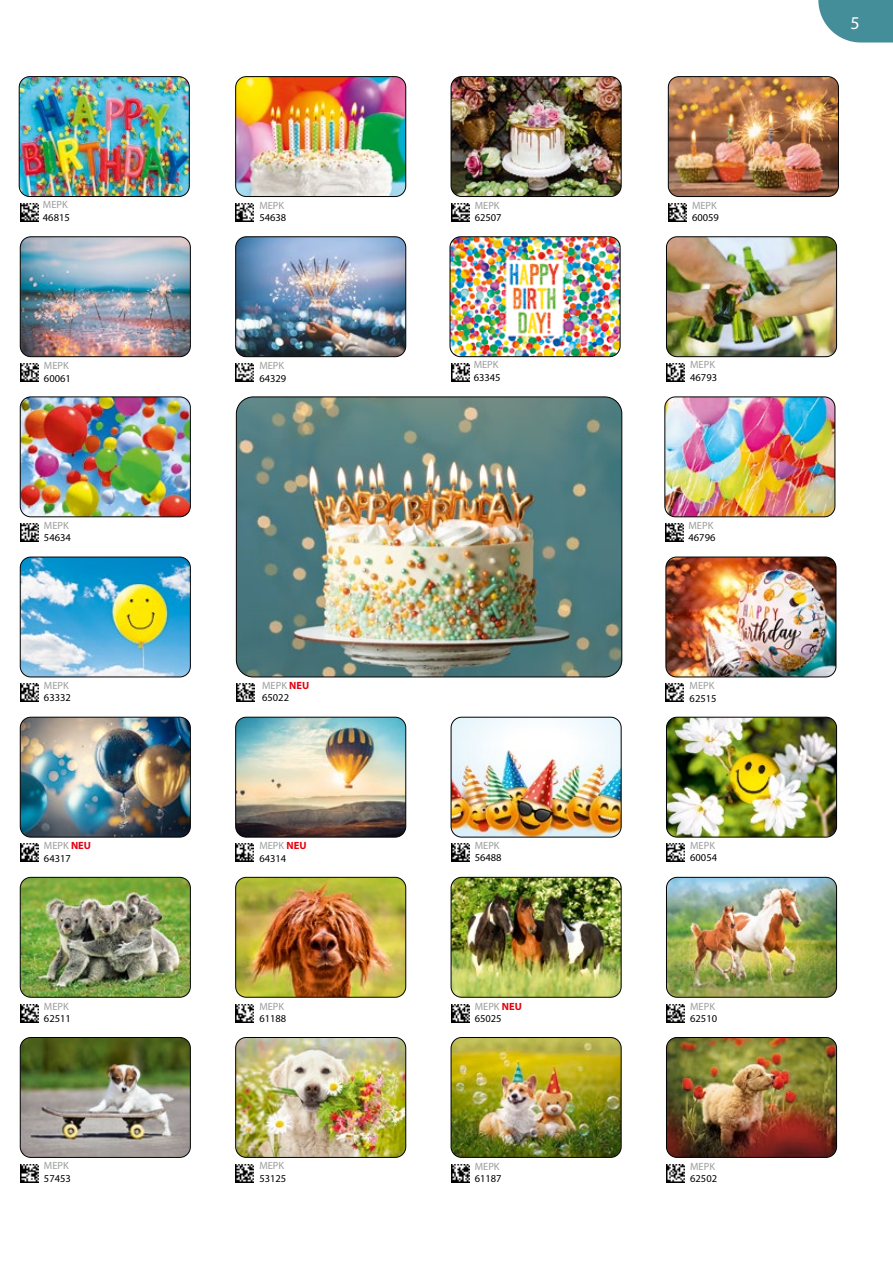
<style>
.page{position:relative;width:893px;height:1263px;background:#fff}
.page>*{position:absolute;margin:0;border:0;box-sizing:border-box;transform-origin:0 0}
.t1{font:18px "Myriad Pro";color:#fff}
.t2{font:10.5px/12.6px "Myriad Pro";color:#000}
.t3{font:10.5px "Myriad Pro";color:#9c9d9d}
.s1{color:#9c9d9d}
.s2{font-weight:700;color:#e3000f}
</style>
<div class="page">
<svg style="left:818px;top:0;width:75px;height:43px;background:#5d9da6"></svg>
<img style="left:20px;top:203px;width:18px;height:18px">
<img style="left:19px;top:77px;width:170px;height:120px">
<div style="left:19px;top:77px;width:170px;height:120px;border:1px solid #000;border-radius:11px"></div>
<img style="left:236px;top:203px;width:18px;height:18px">
<img style="left:236px;top:77px;width:170px;height:119px">
<div style="left:236px;top:77px;width:170px;height:120px;border:1px solid #000;border-radius:11px"></div>
<img style="left:451px;top:203px;width:18px;height:18px">
<img style="left:451px;top:77px;width:170px;height:120px">
<div style="left:451px;top:77px;width:170px;height:120px;border:1px solid #000;border-radius:11px"></div>
<img style="left:668px;top:203px;width:18px;height:18px">
<img style="left:668px;top:77px;width:170px;height:120px">
<div style="left:668px;top:77px;width:170px;height:120px;border:1px solid #000;border-radius:11px"></div>
<img style="left:20px;top:363px;width:18px;height:18px">
<img style="left:20px;top:237px;width:170px;height:120px">
<div style="left:20px;top:237px;width:170px;height:120px;border:1px solid #000;border-radius:11px"></div>
<img style="left:236px;top:363px;width:18px;height:18px">
<img style="left:236px;top:237px;width:170px;height:120px">
<div style="left:236px;top:237px;width:170px;height:120px;border:1px solid #000;border-radius:11px"></div>
<img style="left:451px;top:363px;width:18px;height:18px">
<img style="left:450px;top:237px;width:170px;height:120px">
<div style="left:450px;top:237px;width:170px;height:120px;border:1px solid #000;border-radius:11px"></div>
<img style="left:666px;top:363px;width:18px;height:18px">
<img style="left:666px;top:237px;width:171px;height:120px">
<div style="left:666px;top:237px;width:171px;height:120px;border:1px solid #000;border-radius:11px"></div>
<img style="left:20px;top:524px;width:18px;height:18px">
<img style="left:20px;top:397px;width:170px;height:120px">
<div style="left:20px;top:397px;width:170px;height:120px;border:1px solid #000;border-radius:11px"></div>
<img style="left:666px;top:524px;width:18px;height:18px">
<img style="left:665px;top:397px;width:170px;height:120px">
<div style="left:665px;top:397px;width:170px;height:120px;border:1px solid #000;border-radius:11px"></div>
<img style="left:20px;top:684px;width:18px;height:18px">
<img style="left:20px;top:557px;width:170px;height:120px">
<div style="left:20px;top:557px;width:170px;height:120px;border:1px solid #000;border-radius:11px"></div>
<img style="left:666px;top:684px;width:18px;height:18px">
<img style="left:666px;top:557px;width:170px;height:120px">
<div style="left:666px;top:557px;width:170px;height:120px;border:1px solid #000;border-radius:11px"></div>
<img style="left:20px;top:844px;width:18px;height:18px">
<img style="left:20px;top:717px;width:170px;height:120px">
<div style="left:20px;top:717px;width:170px;height:120px;border:1px solid #000;border-radius:11px"></div>
<img style="left:236px;top:844px;width:18px;height:18px">
<img style="left:236px;top:717px;width:170px;height:120px">
<div style="left:236px;top:717px;width:170px;height:120px;border:1px solid #000;border-radius:11px"></div>
<img style="left:451px;top:844px;width:18px;height:18px">
<img style="left:451px;top:717px;width:170px;height:120px">
<div style="left:451px;top:717px;width:170px;height:120px;border:1px solid #000;border-radius:11px"></div>
<img style="left:666px;top:844px;width:18px;height:18px">
<img style="left:666px;top:717px;width:171px;height:120px">
<div style="left:666px;top:717px;width:171px;height:120px;border:1px solid #000;border-radius:11px"></div>
<img style="left:20px;top:1004px;width:18px;height:18px">
<img style="left:20px;top:877px;width:170px;height:120px">
<div style="left:20px;top:877px;width:170px;height:120px;border:1px solid #000;border-radius:11px"></div>
<img style="left:236px;top:1004px;width:18px;height:18px">
<img style="left:236px;top:877px;width:170px;height:120px">
<div style="left:236px;top:877px;width:170px;height:120px;border:1px solid #000;border-radius:11px"></div>
<img style="left:451px;top:1004px;width:18px;height:18px">
<img style="left:451px;top:877px;width:170px;height:120px">
<div style="left:451px;top:877px;width:170px;height:120px;border:1px solid #000;border-radius:11px"></div>
<img style="left:666px;top:1004px;width:18px;height:18px">
<img style="left:666px;top:877px;width:171px;height:120px">
<div style="left:666px;top:877px;width:171px;height:120px;border:1px solid #000;border-radius:11px"></div>
<img style="left:20px;top:1164px;width:18px;height:18px">
<img style="left:20px;top:1037px;width:170px;height:120px">
<div style="left:20px;top:1037px;width:170px;height:120px;border:1px solid #000;border-radius:11px"></div>
<img style="left:236px;top:1164px;width:18px;height:18px">
<img style="left:236px;top:1037px;width:170px;height:120px">
<div style="left:236px;top:1037px;width:170px;height:120px;border:1px solid #000;border-radius:11px"></div>
<img style="left:451px;top:1164px;width:18px;height:18px">
<img style="left:451px;top:1038px;width:170px;height:119px">
<div style="left:451px;top:1037px;width:170px;height:120px;border:1px solid #000;border-radius:11px"></div>
<img style="left:666px;top:1164px;width:18px;height:18px">
<img style="left:666px;top:1037px;width:171px;height:120px">
<div style="left:666px;top:1037px;width:171px;height:120px;border:1px solid #000;border-radius:11px"></div>
<img style="left:236px;top:684px;width:18px;height:18px">
<img style="left:236px;top:397px;width:386px;height:280px">
<div style="left:236px;top:397px;width:386px;height:280px;border:1px solid #000;border-radius:17px"></div>
<p class="t3" style="left:43px;top:198px;width:26px">MEPK</p>
<p class="t2" style="left:43px;top:211px;width:28px">46815</p>
<p class="t3" style="left:259px;top:199px;width:26px">MEPK</p>
<p class="t2" style="left:259px;top:211px;width:28px">54638</p>
<p class="t3" style="left:475px;top:199px;width:26px">MEPK</p>
<p class="t2" style="left:475px;top:211px;width:28px">62507</p>
<p class="t3" style="left:692px;top:199px;width:26px">MEPK</p>
<p class="t2" style="left:692px;top:211px;width:28px">60059</p>
<p class="t3" style="left:44px;top:359px;width:26px">MEPK</p>
<p class="t2" style="left:44px;top:371px;width:28px">60061</p>
<p class="t3" style="left:259px;top:359px;width:26px">MEPK</p>
<p class="t2" style="left:259px;top:371px;width:28px">64329</p>
<p class="t3" style="left:474px;top:358px;width:26px">MEPK</p>
<p class="t2" style="left:474px;top:371px;width:28px">63345</p>
<p class="t3" style="left:690px;top:358px;width:26px">MEPK</p>
<p class="t2" style="left:690px;top:371px;width:28px">46793</p>
<p class="t3" style="left:44px;top:518px;width:26px">MEPK</p>
<p class="t2" style="left:44px;top:531px;width:28px">54634</p>
<p class="t3" style="left:688px;top:518px;width:26px">MEPK</p>
<p class="t2" style="left:688px;top:531px;width:28px">46796</p>
<p class="t3" style="left:44px;top:679px;width:26px">MEPK</p>
<p class="t2" style="left:44px;top:691px;width:28px">63332</p>
<p class="t2" style="left:262px;top:679px;width:49px"><span class="s1">MEPK</span> <span class="s2">NEU<br></span>65022</p>
<p class="t3" style="left:690px;top:679px;width:26px">MEPK</p>
<p class="t2" style="left:690px;top:692px;width:28px">62515</p>
<p class="t2" style="left:44px;top:839px;width:49px"><span class="s1">MEPK</span> <span class="s2">NEU<br></span>64317</p>
<p class="t2" style="left:259px;top:839px;width:49px"><span class="s1">MEPK</span> <span class="s2">NEU<br></span>64314</p>
<p class="t3" style="left:475px;top:839px;width:26px">MEPK</p>
<p class="t2" style="left:475px;top:851px;width:28px">56488</p>
<p class="t3" style="left:690px;top:839px;width:26px">MEPK</p>
<p class="t2" style="left:690px;top:851px;width:28px">60054</p>
<p class="t3" style="left:44px;top:999px;width:26px">MEPK</p>
<p class="t2" style="left:44px;top:1012px;width:28px">62511</p>
<p class="t3" style="left:44px;top:1159px;width:26px">MEPK</p>
<p class="t2" style="left:44px;top:1172px;width:28px">57453</p>
<p class="t3" style="left:259px;top:999px;width:26px">MEPK</p>
<p class="t2" style="left:259px;top:1012px;width:28px">61188</p>
<p class="t3" style="left:259px;top:1159px;width:26px">MEPK</p>
<p class="t2" style="left:259px;top:1172px;width:28px">53125</p>
<p class="t2" style="left:475px;top:999px;width:49px"><span class="s1">MEPK</span> <span class="s2">NEU<br></span>65025</p>
<p class="t3" style="left:690px;top:999px;width:26px">MEPK</p>
<p class="t2" style="left:690px;top:1012px;width:28px">62510</p>
<p class="t3" style="left:475px;top:1159px;width:26px">MEPK</p>
<p class="t2" style="left:475px;top:1172px;width:28px">61187</p>
<p class="t3" style="left:690px;top:1159px;width:26px">MEPK</p>
<p class="t2" style="left:690px;top:1172px;width:28px">62502</p>
<h1 class="t1" style="left:850px;top:12px;width:11px">5</h1>
</div>
